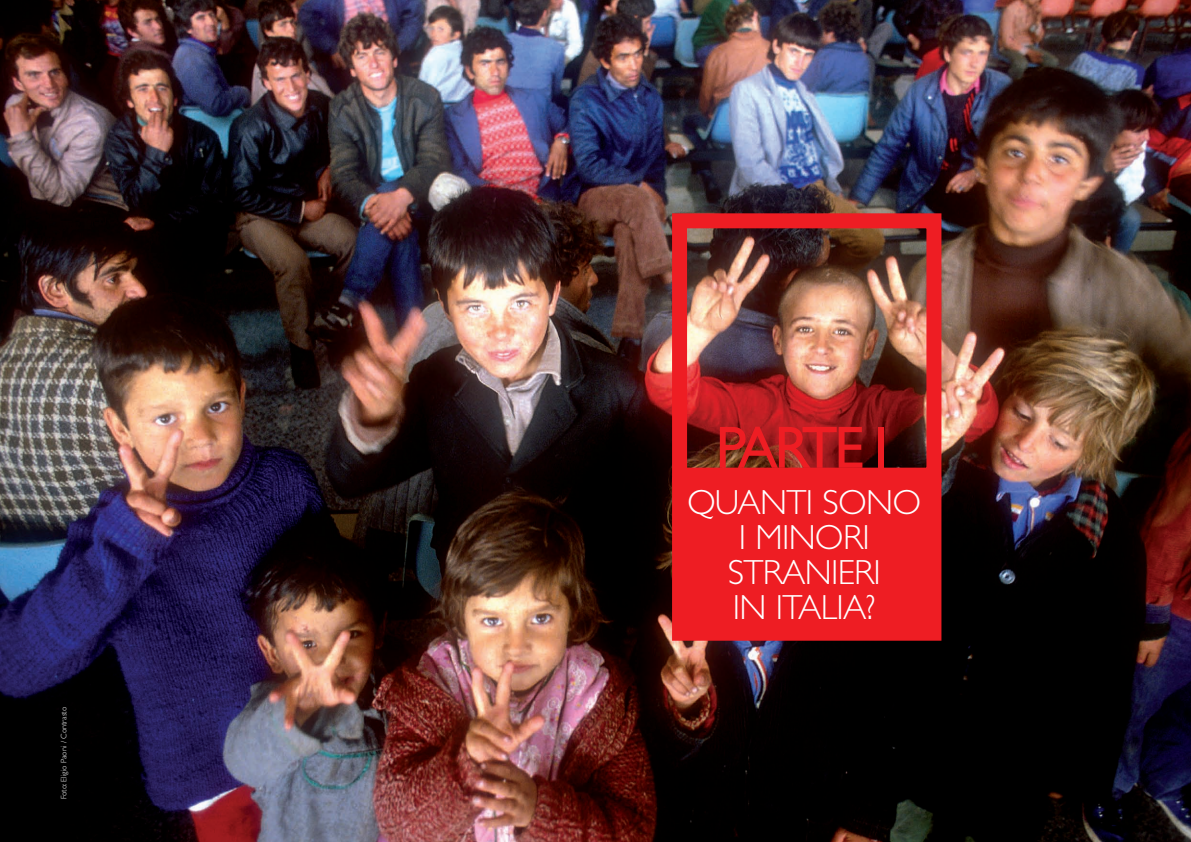
<style>
.page{position:relative;width:1191px;height:842px;background:#fff}
.page>*{position:absolute;margin:0;border:0;box-sizing:border-box;transform-origin:0 0}
.t1{font:60px "Gill Sans";letter-spacing:-.06em;color:#ee1d23}
.t2{font:300 35px/35px "Gill Sans";letter-spacing:-.02em;color:#fff;text-align:center}
.t3{font:300 8px "Gill Sans";color:#fff}
</style>
<div class="page">
<img style="left:0;top:0;width:1191px;height:842px">
<div style="left:672px;top:213px;width:269px;height:270px;border:15px solid #ee1d23"></div>
<div style="left:679px;top:485px;width:255px;height:148px;background:#ee1d23"></div>
<div style="left:672px;top:477px;width:269px;height:164px;border:15px solid #ee1d23"></div>
<p class="t3" style="left:61px;top:799px;width:94px;rotate:-90deg">Foto: Eligio Paoni / Contrasto</p>
<h1 class="t1" style="left:715px;top:425px;width:182px">PARTE1</h1>
<p class="t2" style="left:687px;top:488px;width:236px">QUANTI SONO<br>I MINORI<br>STRANIERI<br>IN ITALIA?</p>
</div>
